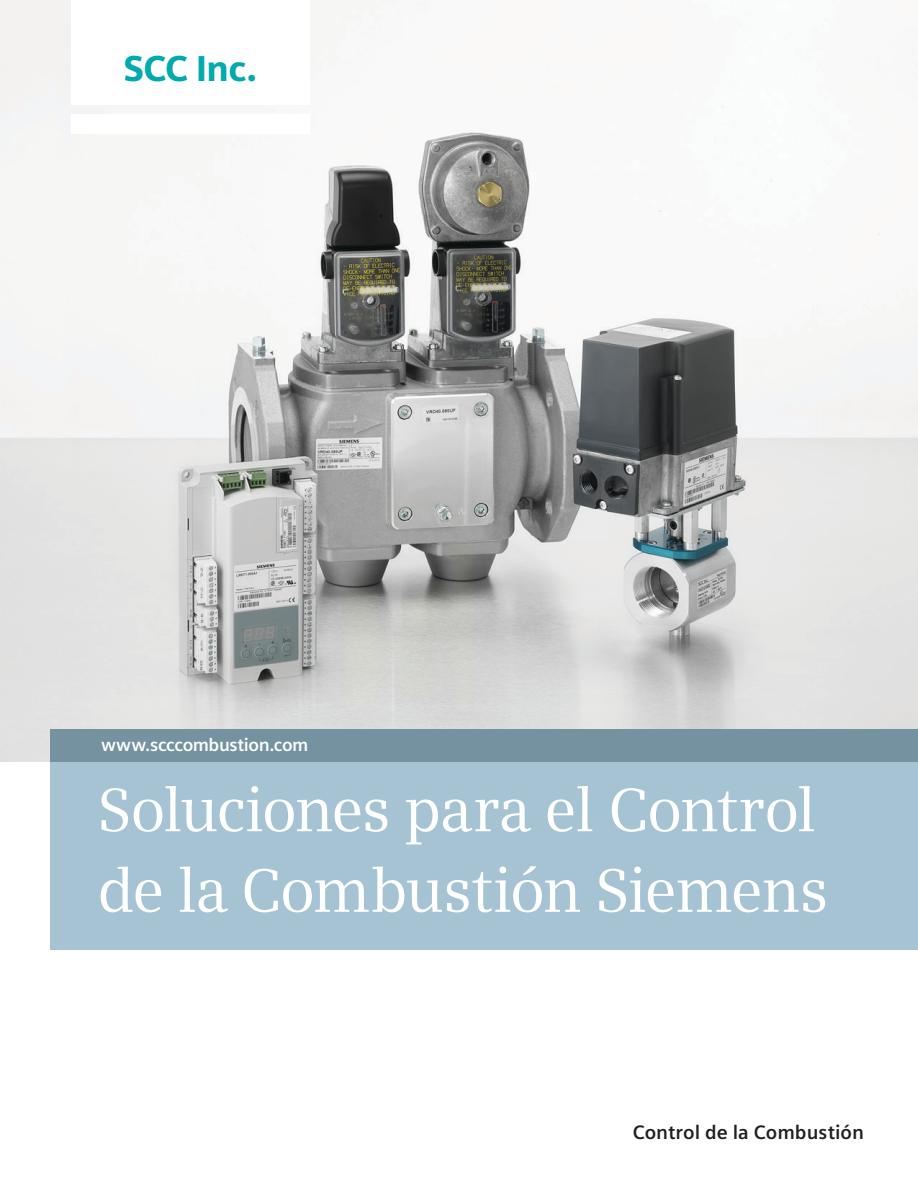
<style>
.page{position:relative;width:918px;height:1188px;background:#fff}
.page>*{position:absolute;margin:0;border:0;box-sizing:border-box;transform-origin:0 0}
.t1{font:61.5px "Siemens Serif";letter-spacing:-.03em;color:#fff}
.t2{font:900 36px "Siemens Sans";letter-spacing:-.025em;color:#00aaad}
.t3{font:700 19.5px "Siemens Sans";color:#231f20}
.t4{font:700 18px "Siemens Sans";letter-spacing:-.025em;color:#fff}
</style>
<div class="page">
<img style="left:0;top:0;width:918px;height:761px">
<div style="left:51px;top:761px;width:867px;height:189px;background:#a5c3d2"></div>
<div style="left:51px;top:729px;width:867px;height:32px;background:#7592a1"></div>
<div style="left:71px;top:0;width:239px;height:105px;background:#fff"></div>
<div style="left:71px;top:114px;width:239px;height:19px;background:#fff"></div>
<h1 class="t2" style="left:124px;top:48px;width:135px">SCC Inc.</h1>
<h1 class="t4" style="left:101px;top:734px;width:209px">www.scccombustion.com</h1>
<h1 class="t1" style="left:97px;top:776px;width:720px">Soluciones para el Control</h1>
<h1 class="t1" style="left:97px;top:857px;width:733px">de la Combustión Siemens</h1>
<p class="t3" style="left:633px;top:1122px;width:233px">Control de la Combustión</p>
</div>
